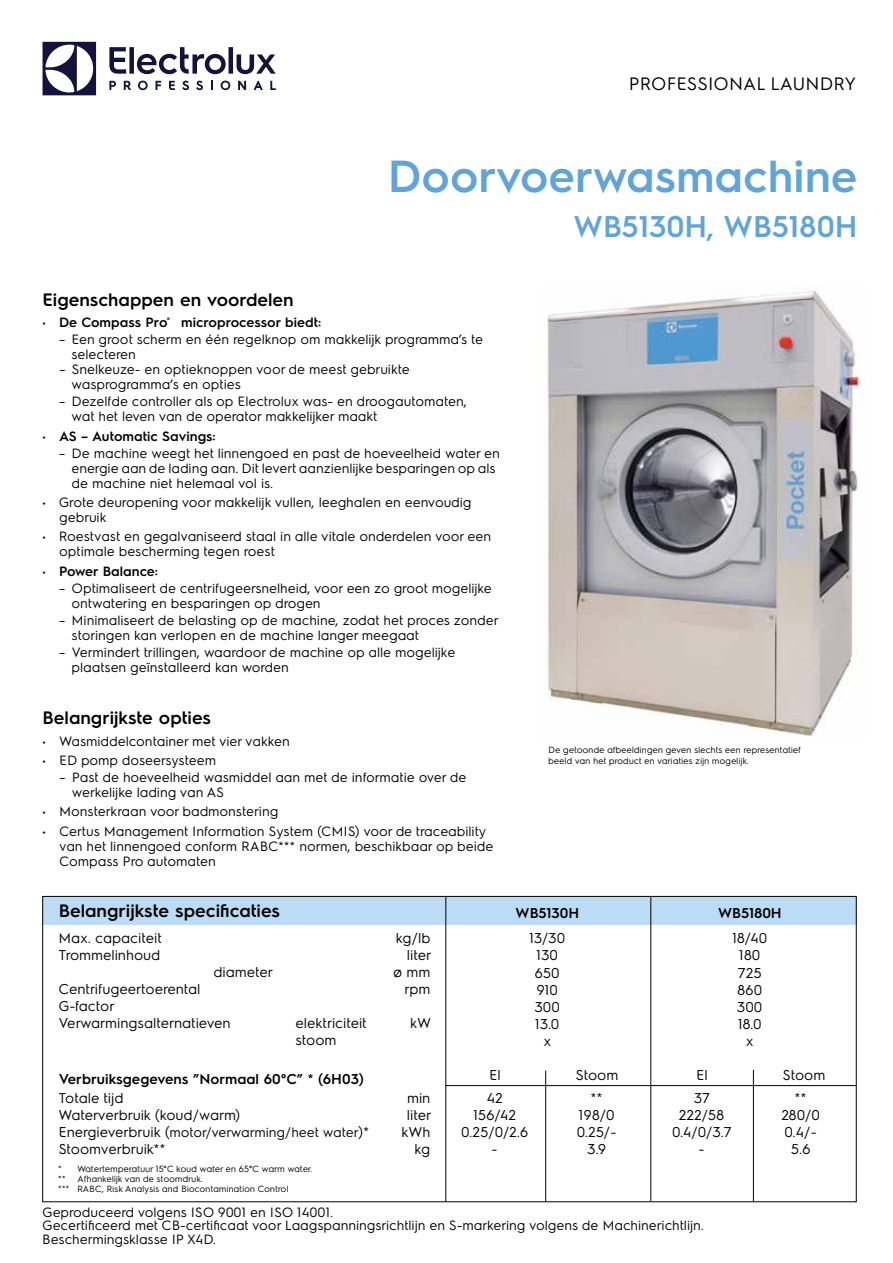
<style>
.page{position:relative;width:893px;height:1263px;background:#fff}
.page>*{position:absolute;margin:0;border:0;box-sizing:border-box;transform-origin:0 0}
.t1{font:600 45px "Electrolux Sans";color:#61a4d7}
.t2{font:600 30px "Electrolux Sans";color:#61a4d7}
.t3{font:600 18px "Electrolux Sans";color:#000}
.t4{font:18px "Electrolux Sans";color:#000}
.t5{font:14.25px/17.1px "Electrolux Sans";color:#000}
.t6{font:600 14.25px "Electrolux Sans";color:#000}
.t7{font:13.5px/15px "Electrolux Sans";color:#000}
.t8{font:600 13.5px "Electrolux Sans";color:#000}
.t9{font:9px/9.9px "Electrolux Sans";color:#000}
.s1{font-weight:400}
.s2{font-size:14.25px}
</style>
<div class="page">
<svg style="left:43px;top:42px;width:53px;height:53px"></svg>
<svg style="left:109px;top:47px;width:167px;height:27px"></svg>
<svg style="left:270px;top:81px;width:6px;height:9px"></svg>
<svg style="left:221px;top:81px;width:9px;height:9px"></svg>
<svg style="left:211px;top:81px;width:2px;height:9px"></svg>
<svg style="left:196px;top:81px;width:7px;height:9px"></svg>
<svg style="left:182px;top:81px;width:7px;height:9px"></svg>
<svg style="left:169px;top:81px;width:6px;height:9px"></svg>
<svg style="left:156px;top:81px;width:5px;height:9px"></svg>
<svg style="left:138px;top:81px;width:10px;height:9px"></svg>
<svg style="left:124px;top:81px;width:7px;height:9px"></svg>
<svg style="left:109px;top:81px;width:7px;height:9px"></svg>
<svg style="left:254px;top:81px;width:9px;height:9px"></svg>
<svg style="left:238px;top:81px;width:8px;height:9px"></svg>
<div style="left:44px;top:898px;width:811px;height:27px;background:#bcdbf4"></div>
<hr style="left:445px;top:1085px;width:411px;height:1px;background:#000">
<hr style="left:650px;top:896px;width:1px;height:305px;background:#000">
<hr style="left:445px;top:896px;width:1px;height:306px;background:#000">
<hr style="left:545px;top:1071px;width:1px;height:131px;background:#000">
<hr style="left:753px;top:1070px;width:1px;height:131px;background:#000">
<img style="left:547px;top:290px;width:315px;height:446px">
<h3 class="t4" style="left:629px;top:71px;width:229px">PROFESSIONAL LAUNDRY</h3>
<h1 class="t1" style="left:388px;top:145px;width:471px">Doorvoerwasmachine</h1>
<h2 class="t2" style="left:573px;top:206px;width:286px">WB5130H, WB5180H</h2>
<h3 class="t3" style="left:43px;top:287px;width:253px">Eigenschappen en voordelen</h3>
<p class="t8" style="left:43px;top:313px;width:280px"><span class="s1">•</span> De Compass Pro<sup>®</sup> microprocessor biedt:</p>
<p class="t7" style="left:72px;top:331px;width:413px;text-indent:-13px">– Een groot scherm en één regelknop om makkelijk programma’s te selecteren</p>
<p class="t7" style="left:72px;top:361px;width:340px;text-indent:-12px">– Snelkeuze- en optieknoppen voor de meest gebruikte wasprogramma’s en opties</p>
<p class="t7" style="left:72px;top:393px;width:397px;text-indent:-13px">– Dezelfde controller als op Electrolux was- en droogautomaten, wat het leven van de operator makkelijker maakt</p>
<p class="t8" style="left:43px;top:426px;width:175px"><span class="s1">•</span> AS – Automatic Savings:</p>
<p class="t7" style="left:72px;top:445px;width:430px;text-indent:-13px">– De machine weegt het linnengoed en past de hoeveelheid water en energie aan de lading aan. Dit levert aanzienlijke besparingen op als de machine niet helemaal vol is.</p>
<p class="t7" style="left:60px;top:494px;width:414px;text-indent:-17px">• Grote deuropening voor makkelijk vullen, leeghalen en eenvoudig gebruik</p>
<p class="t7" style="left:60px;top:528px;width:433px;text-indent:-17px">• Roestvast en gegalvaniseerd staal in alle vitale onderdelen voor een optimale bescherming tegen roest</p>
<p class="t8" style="left:43px;top:561px;width:117px"><span class="s1">•</span> Power Balance:</p>
<p class="t7" style="left:72px;top:580px;width:422px;text-indent:-13px">– Optimaliseert de centrifugeersnelheid, voor een zo groot mogelijke ontwatering en besparingen op drogen</p>
<p class="t7" style="left:72px;top:612px;width:428px;text-indent:-13px">– Minimaliseert de belasting op de machine, zodat het proces zonder storingen kan verlopen en de machine langer meegaat</p>
<p class="t7" style="left:72px;top:644px;width:385px;text-indent:-13px">– Vermindert trillingen, waardoor de machine op alle mogelijke plaatsen geïnstalleerd kan worden</p>
<h3 class="t3" style="left:43px;top:705px;width:170px">Belangrijkste opties</h3>
<p class="t7" style="left:43px;top:732px;width:249px">• Wasmiddelcontainer met vier vakken</p>
<p class="t7" style="left:43px;top:752px;width:175px">• ED pomp doseersysteem</p>
<p class="t7" style="left:72px;top:769px;width:396px;text-indent:-13px">– Past de hoeveelheid wasmiddel aan met de informatie over de werkelijke lading van AS</p>
<p class="t7" style="left:43px;top:803px;width:238px">• Monsterkraan voor badmonstering</p>
<p class="t7" style="left:60px;top:822px;width:436px;text-indent:-17px">• Certus Management Information System (CMIS) voor de traceability van het linnengoed conform RABC*** normen, beschikbaar op beide<br>Compass Pro automaten</p>
<p class="t9" style="left:549px;top:744px;width:254px;line-height:10.8px">De getoonde afbeeldingen geven slechts een representatief beeld van het product en variaties zijn mogelijk.</p>
<h3 class="t3" style="left:59px;top:898px;width:223px">Belangrijkste specificaties</h3>
<p class="t5" style="left:59px;top:928px;width:105px">Max. capaciteit</p>
<p class="t5" style="left:396px;top:928px;width:36px">kg/lb</p>
<p class="t5" style="left:59px;top:945px;width:103px">Trommelinhoud</p>
<p class="t5" style="left:407px;top:945px;width:26px">liter</p>
<p class="t5" style="left:214px;top:962px;width:61px">diameter</p>
<p class="t5" style="left:393px;top:962px;width:39px">ø mm</p>
<p class="t5" style="left:59px;top:980px;width:144px">Centrifugeertoerental</p>
<p class="t5" style="left:405px;top:980px;width:27px">rpm</p>
<p class="t5" style="left:59px;top:997px;width:174px">G-factor<br>Verwarmingsalternatieven</p>
<p class="t5" style="left:296px;top:1014px;width:73px">elektriciteit</p>
<p class="t5" style="left:410px;top:1014px;width:22px">kW</p>
<p class="t5" style="left:296px;top:1031px;width:43px">stoom</p>
<p class="t6" style="left:59px;top:1069px;width:307px">Verbruiksgegevens ”Normaal 60°C” * (6H03)</p>
<p class="t5" style="left:59px;top:1088px;width:67px">Totale tijd</p>
<p class="t5" style="left:407px;top:1088px;width:25px">min</p>
<p class="t5" style="left:59px;top:1106px;width:183px">Waterverbruik (koud/warm)</p>
<p class="t5" style="left:407px;top:1106px;width:26px">liter</p>
<p class="t7" style="left:59px;top:1124px;width:312px"><span class="s2">Energieverbruik (</span>motor/verwarming/heet water<span class="s2">)*</span></p>
<p class="t5" style="left:402px;top:1123px;width:30px">kWh</p>
<p class="t5" style="left:59px;top:1140px;width:109px">Stoomverbruik**</p>
<p class="t5" style="left:415px;top:1140px;width:17px">kg</p>
<p class="t9" style="left:58px;top:1163px;width:256px">* Watertemperatuur 15°C koud water en 65°C warm water. **</p>
<p class="t9" style="left:58px;top:1173px;width:232px;text-indent:19px">Afhankelijk van de stoomdruk.<br>*** RABC, Risk Analysis and Biocontamination Control</p>
<p class="t6" style="left:516px;top:903px;width:65px">WB5130H</p>
<p class="t6" style="left:718px;top:903px;width:65px">WB5180H</p>
<p class="t5" style="left:529px;top:929px;width:38px">13/30</p>
<p class="t5" style="left:732px;top:929px;width:37px">18/40</p>
<p class="t5" style="left:537px;top:946px;width:23px">130</p>
<p class="t5" style="left:739px;top:946px;width:23px">180</p>
<p class="t5" style="left:535px;top:963px;width:27px">650</p>
<p class="t5" style="left:738px;top:963px;width:26px">725</p>
<p class="t5" style="left:537px;top:980px;width:23px">910</p>
<p class="t5" style="left:737px;top:980px;width:27px">860</p>
<p class="t5" style="left:535px;top:997px;width:27px">300</p>
<p class="t5" style="left:737px;top:997px;width:27px">300</p>
<p class="t5" style="left:535px;top:1014px;width:26px">13.0</p>
<p class="t5" style="left:738px;top:1014px;width:25px">18.0</p>
<p class="t5" style="left:544px;top:1031px;width:9px">x</p>
<p class="t5" style="left:746px;top:1031px;width:9px">x</p>
<p class="t5" style="left:489px;top:1065px;width:13px">El</p>
<p class="t5" style="left:576px;top:1065px;width:44px">Stoom</p>
<p class="t5" style="left:696px;top:1065px;width:13px">El</p>
<p class="t5" style="left:783px;top:1065px;width:44px">Stoom</p>
<p class="t5" style="left:487px;top:1088px;width:18px">42</p>
<p class="t5" style="left:591px;top:1088px;width:14px">**</p>
<p class="t5" style="left:694px;top:1088px;width:18px">37</p>
<p class="t5" style="left:795px;top:1088px;width:14px">**</p>
<p class="t5" style="left:473px;top:1105px;width:45px">156/42</p>
<p class="t5" style="left:579px;top:1105px;width:37px">198/0</p>
<p class="t5" style="left:679px;top:1105px;width:47px">222/58</p>
<p class="t5" style="left:782px;top:1105px;width:40px">280/0</p>
<p class="t5" style="left:462px;top:1123px;width:69px">0.25/0/2.6</p>
<p class="t5" style="left:577px;top:1123px;width:41px">0.25/-</p>
<p class="t5" style="left:672px;top:1123px;width:61px">0.4/0/3.7</p>
<p class="t5" style="left:785px;top:1123px;width:34px">0.4/-</p>
<p class="t5" style="left:492px;top:1140px;width:7px">-</p>
<p class="t5" style="left:588px;top:1140px;width:21px">3.9</p>
<p class="t5" style="left:699px;top:1140px;width:7px">-</p>
<p class="t5" style="left:791px;top:1140px;width:21px">5.6</p>
<p class="t7" style="left:43px;top:1204px;width:663px;line-height:13.5px">Geproduceerd volgens ISO 9001 en ISO 14001.<br>Gecertificeerd met CB-certificaat voor Laagspanningsrichtlijn en S-markering volgens de Machinerichtlijn.<br>Beschermingsklasse IP X4D.</p>
</div>
